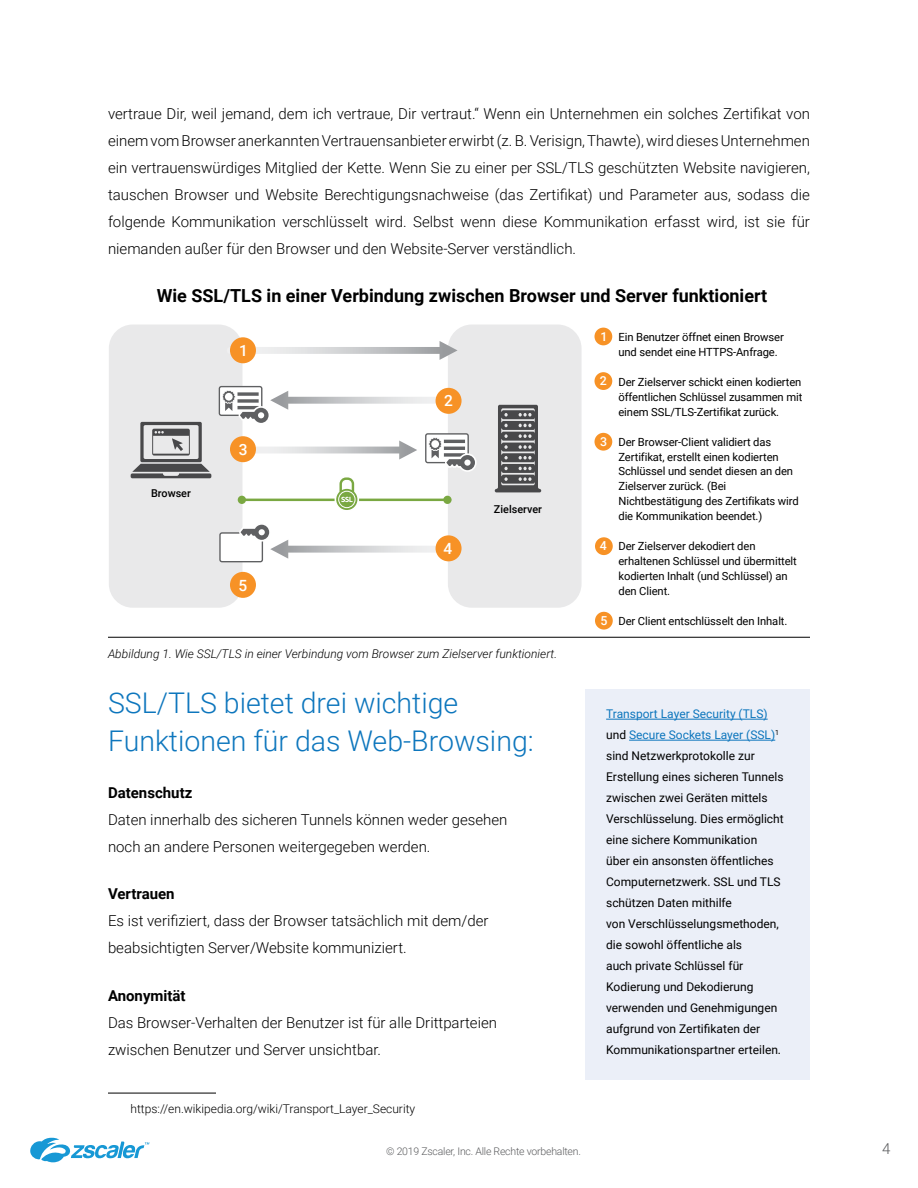
<style>
.page{position:relative;width:918px;height:1188px;background:#fff}
.page>*{position:absolute;margin:0;border:0;box-sizing:border-box;transform-origin:0 0}
.t1{font:300 28.5px/37.5px "Roboto";color:#0d76bd}
.t2{font:700 18px "Roboto";color:#000}
.t3{font:500 15.45px "Roboto";color:#fff}
.t4{font:300 15px/27px "Roboto";color:#000}
.t5{font:700 15px "Roboto";color:#000}
.t6{font:300 15px "Roboto";color:#5a5b5d}
.t7{font:500 12.3px "Roboto";color:#fff}
.t8{font:12px/21px "Roboto";color:#000}
.t9{font:italic 300 12px "Roboto";color:#000}
.t10{font:300 12px "Roboto";color:#000}
.t11{font:11.25px/15px "Roboto";letter-spacing:-.01em;color:#000}
.t12{font:500 10.8px "Roboto";color:#000}
.t13{font:300 10.5px "Roboto";letter-spacing:-.02em;color:#5a5b5d}
.s1{color:#0d76bd}
</style>
<div class="page">
<svg style="left:30px;top:1138px;width:119px;height:24px"></svg>
<hr style="left:108px;top:637px;width:702px;height:1px;background:#000">
<div style="left:448px;top:325px;width:134px;height:283px;background:#e9e9ea;border-radius:24px"></div>
<div style="left:109px;top:325px;width:133px;height:283px;background:#e9e9ea;border-radius:24px"></div>
<svg style="left:131px;top:422px;width:80px;height:56px"></svg>
<svg style="left:230px;top:341px;width:228px;height:19px"></svg>
<svg style="left:251px;top:441px;width:166px;height:19px"></svg>
<div style="left:230px;top:337px;width:26px;height:26px;background:#f79226;border-radius:50%"></div>
<svg style="left:219px;top:523px;width:235px;height:39px"></svg>
<div style="left:436px;top:535px;width:26px;height:26px;background:#f79226;border-radius:50%"></div>
<div style="left:230px;top:572px;width:26px;height:26px;background:#f79226;border-radius:50%"></div>
<div style="left:443px;top:496px;width:9px;height:8px;background:#7aa842;border-radius:50%"></div>
<div style="left:238px;top:496px;width:8px;height:8px;background:#7aa842;border-radius:50%"></div>
<hr style="left:244px;top:499px;width:206px;height:2px;background:#7aa842">
<svg style="left:335px;top:477px;width:24px;height:33px"></svg>
<div style="left:338px;top:491px;width:17px;height:17px;border:1px solid #fff;border-radius:50%"></div>
<div style="left:592px;top:325px;width:23px;height:23px;background:#f79226;border-radius:50%"></div>
<div style="left:589px;top:323px;width:28px;height:27px;border:5px solid #fff;border-radius:50%"></div>
<div style="left:592px;top:370px;width:23px;height:22px;background:#f79226;border-radius:50%"></div>
<div style="left:589px;top:367px;width:28px;height:28px;border:5px solid #fff;border-radius:50%"></div>
<div style="left:592px;top:430px;width:23px;height:23px;background:#f79226;border-radius:50%"></div>
<div style="left:589px;top:428px;width:28px;height:28px;border:5px solid #fff;border-radius:50%"></div>
<svg style="left:592px;top:535px;width:23px;height:23px"></svg>
<div style="left:590px;top:532px;width:28px;height:28px;border:5px solid #fff;border-radius:50%"></div>
<div style="left:592px;top:609px;width:23px;height:23px;background:#f79226;border-radius:50%"></div>
<div style="left:590px;top:607px;width:28px;height:28px;border:5px solid #fff;border-radius:50%"></div>
<div style="left:436px;top:388px;width:26px;height:26px;background:#f79226;border-radius:50%"></div>
<svg style="left:219px;top:386px;width:235px;height:39px"></svg>
<div style="left:225px;top:393px;width:8px;height:8px;background:#fff;border-radius:50%"></div>
<svg style="left:425px;top:433px;width:52px;height:39px"></svg>
<div style="left:431px;top:440px;width:8px;height:8px;background:#fff;border-radius:50%"></div>
<div style="left:230px;top:436px;width:26px;height:26px;background:#f79226;border-radius:50%"></div>
<svg style="left:495px;top:405px;width:46px;height:87px"></svg>
<hr style="left:108px;top:1093px;width:108px;height:1px;background:#000">
<div style="left:586px;top:689px;width:224px;height:391px;background:#ebeff8"></div>
<hr style="left:606px;top:719px;width:162px;height:1px;background:#0d76bd">
<hr style="left:629px;top:740px;width:146px;height:1px;background:#0d76bd">
<p class="t4" style="left:108px;top:100px;width:704px;text-align:justify">vertraue Dir, weil jemand, dem ich vertraue, Dir vertraut.“ Wenn ein Unternehmen ein solches Zertifikat von einem vom Browser anerkannten Vertrauensanbieter erwirbt (z. B. Verisign, Thawte), wird dieses Unternehmen ein vertrauenswürdiges Mitglied der Kette. Wenn Sie zu einer per SSL/TLS geschützten Website navigieren, tauschen Browser und Website Berechtigungsnachweise (das Zertifikat) und Parameter aus, sodass die folgende Kommunikation verschlüsselt wird. Selbst wenn diese Kommunikation erfasst wird, ist sie für niemanden außer für den Browser und den Website-Server verständlich.</p>
<p class="t2" style="left:157px;top:282px;width:612px">Wie SSL/TLS in einer Verbindung zwischen Browser und Server funktioniert</p>
<p class="t3" style="left:239px;top:339px;width:10px">1</p>
<p class="t7" style="left:600px;top:328px;width:9px">1</p>
<p class="t7" style="left:600px;top:372px;width:9px">2</p>
<p class="t11" style="left:618px;top:329px;width:167px">Ein Benutzer öffnet einen Browser und sendet eine HTTPS-Anfrage.</p>
<p class="t11" style="left:618px;top:374px;width:185px;text-align:justify">Der Zielserver schickt einen kodierten öffentlichen Schlüssel zusammen mit einem SSL/TLS-Zertifikat zurück.</p>
<p class="t11" style="left:618px;top:434px;width:182px">Der Browser-Client validiert das Zertifikat, erstellt einen kodierten Schlüssel und sendet diesen an den Zielserver zurück. (Bei Nichtbestätigung des Zertifikats wird die Kommunikation beendet.)</p>
<p class="t11" style="left:618px;top:539px;width:180px">Der Zielserver dekodiert den erhaltenen Schlüssel und übermittelt kodierten Inhalt (und Schlüssel) an den Client.</p>
<p class="t11" style="left:618px;top:613px;width:170px">Der Client entschlüsselt den Inhalt.</p>
<p class="t3" style="left:444px;top:390px;width:10px">2</p>
<p class="t7" style="left:600px;top:433px;width:9px">3</p>
<p class="t3" style="left:239px;top:438px;width:10px">3</p>
<p class="t12" style="left:151px;top:485px;width:41px">Browser</p>
<p class="t12" style="left:494px;top:502px;width:50px">Zielserver</p>
<p class="t7" style="left:600px;top:537px;width:9px">4</p>
<p class="t3" style="left:443px;top:537px;width:10px">4</p>
<p class="t3" style="left:239px;top:574px;width:10px">5</p>
<p class="t7" style="left:600px;top:612px;width:9px">5</p>
<p class="t9" style="left:108px;top:645px;width:451px">Abbildung 1. Wie SSL/TLS in einer Verbindung vom Browser zum Zielserver funktioniert.</p>
<h1 class="t1" style="left:108px;top:683px;width:427px">SSL/TLS bietet drei wichtige<br>Funktionen für das Web-Browsing:</h1>
<p class="t5" style="left:108px;top:782px;width:86px">Datenschutz</p>
<p class="t4" style="left:108px;top:806px;width:401px">Daten innerhalb des sicheren Tunnels können weder gesehen noch an andere Personen weitergegeben werden.</p>
<p class="t5" style="left:108px;top:883px;width:68px">Vertrauen</p>
<p class="t4" style="left:108px;top:907px;width:382px">Es ist verifiziert, dass der Browser tatsächlich mit dem/der beabsichtigten Server/Website kommuniziert.</p>
<p class="t5" style="left:108px;top:985px;width:79px">Anonymität</p>
<p class="t4" style="left:108px;top:1008px;width:391px">Das Browser-Verhalten der Benutzer ist für alle Drittparteien zwischen Benutzer und Server unsichtbar.</p>
<p class="t10" style="left:130px;top:1101px;width:286px">https://en.wikipedia.org/wiki/Transport_Layer_Security</p>
<p class="t13" style="left:386px;top:1144px;width:196px">© 2019 Zscaler, Inc. Alle Rechte vorbehalten.</p>
<p class="t8" style="left:606px;top:703px;width:179px"><span class="s1">Transport Layer Security (TLS) </span>und <span class="s1">Secure Sockets Layer (SSL)</span><sup>1 </sup>sind Netzwerkprotokolle zur<br>Erstellung eines sicheren Tunnels zwischen zwei Geräten mittels<br>Verschlüsselung. Dies ermöglicht eine sichere Kommunikation über ein ansonsten öffentliches<br>Computernetzwerk. SSL und TLS schützen Daten mithilfe<br>von Verschlüsselungsmethoden, die sowohl öffentliche als<br>auch private Schlüssel für<br>Kodierung und Dekodierung verwenden und Genehmigungen aufgrund von Zertifikaten der<br>Kommunikationspartner erteilen.</p>
<p class="t6" style="left:882px;top:1138px;width:10px">4</p>
</div>
